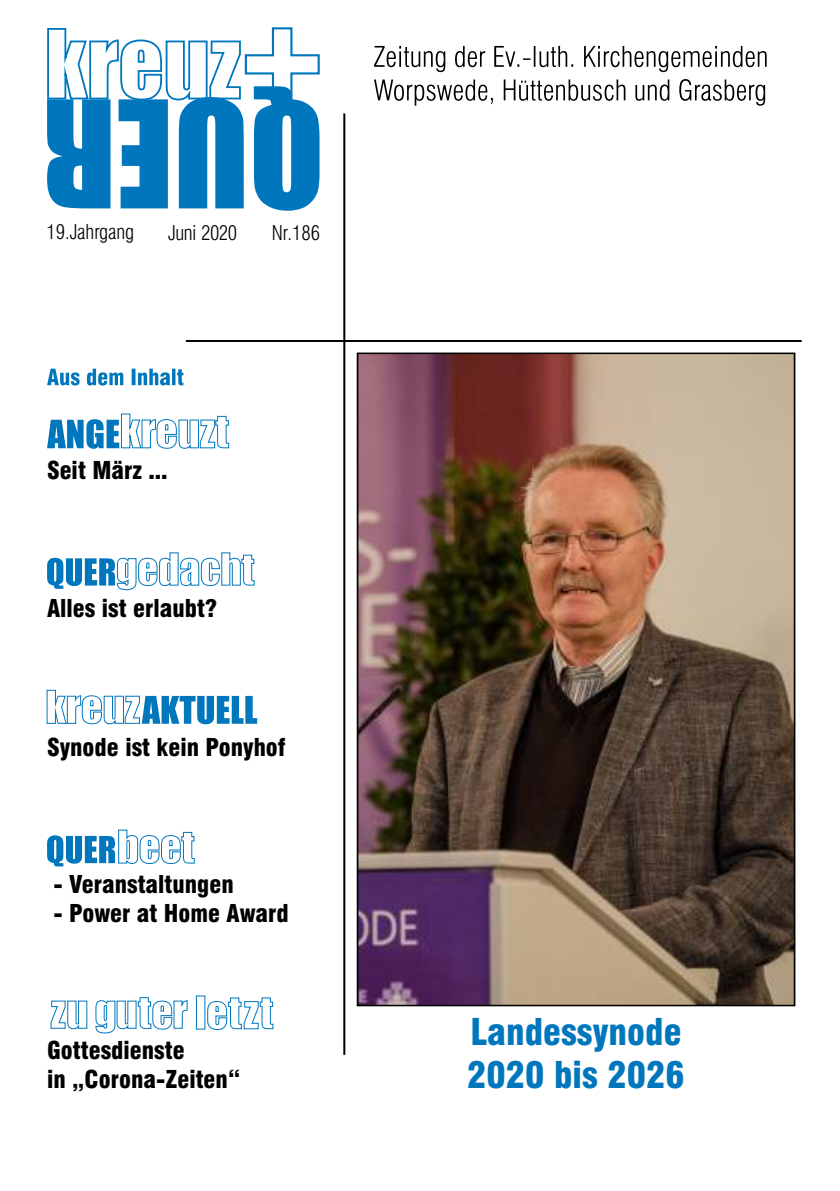
<style>
.page{position:relative;width:840px;height:1191px;background:#fff}
.page>*{position:absolute;margin:0;border:0;box-sizing:border-box;transform-origin:0 0}
.t1{font:900 condensed 36px/43.2px "Swiss 721 BT";color:#0077bd}
.t2{font:900 condensed 24px/28.8px "Swiss 721 BT";color:#000}
.t3{font:300 condensed 20px "Swiss 721 BT";color:#000}
.t4{font:300 condensed 20px "Swiss 721 BT";letter-spacing:-.025em;color:#000}
</style>
<div class="page">
<img style="left:359px;top:355px;width:433px;height:648px">
<div style="left:356px;top:352px;width:439px;height:654px;border:2px solid #000"></div>
<svg style="left:50px;top:995px;width:224px;height:39px"></svg>
<svg style="left:47px;top:829px;width:148px;height:37px"></svg>
<svg style="left:46px;top:689px;width:211px;height:36px"></svg>
<svg style="left:47px;top:552px;width:208px;height:39px"></svg>
<svg style="left:47px;top:413px;width:182px;height:36px"></svg>
<hr style="left:186px;top:340px;width:615px;height:2px;background:#000">
<hr style="left:343px;top:113px;width:2px;height:941px;background:#000">
<svg style="left:374px;top:46px;width:392px;height:60px"></svg>
<svg style="left:47px;top:369px;width:136px;height:16px"></svg>
<svg style="left:47px;top:27px;width:273px;height:184px"></svg>
<p class="t3" style="left:46px;top:224px;width:89px">19.Jahrgang</p>
<p class="t4" style="left:168px;top:224px;width:71px">Juni 2020</p>
<p class="t3" style="left:271px;top:224px;width:50px">Nr.186</p>
<p class="t2" style="left:47px;top:458px;width:122px">Seit März ...</p>
<p class="t2" style="left:47px;top:596px;width:171px">Alles ist erlaubt?</p>
<p class="t2" style="left:47px;top:735px;width:240px">Synode ist kein Ponyhof</p>
<p class="t2" style="left:53px;top:872px;width:182px">- Veranstaltungen</p>
<p class="t2" style="left:53px;top:901px;width:236px">- Power at Home Award</p>
<p class="t2" style="left:47px;top:1038px;width:194px">Gottesdienste<br>in „Corona-Zeiten“</p>
<h1 class="t1" style="left:467px;top:1014px;width:219px">Landessynode<br>2020 bis 2026</h1>
</div>
